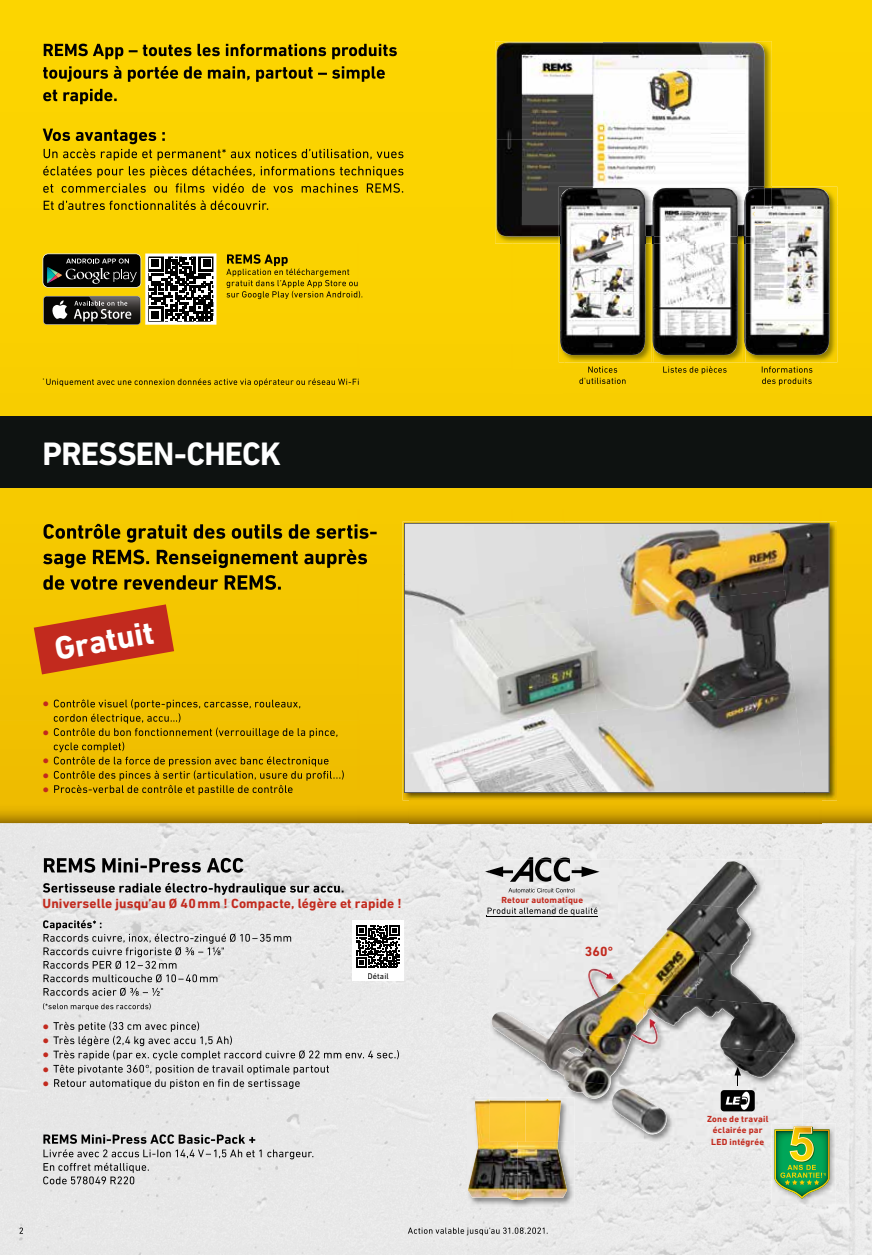
<style>
.page{position:relative;width:872px;height:1255px;background:#fff}
.page>*{position:absolute;margin:0;border:0;box-sizing:border-box;transform-origin:0 0}
.t1{font:700 33px "DIN Next W1 G";letter-spacing:-.025em;color:#fff}
.t2{font:700 32.7px "DIN Next W1 G";color:#fff}
.t3{font:700 13.5px "DIN Next W1 G";letter-spacing:.01em;color:#c22a1e}
.t4{font:11.25px/14.2px "Arial";color:#c22a1e;text-align:justify}
.t5{font:700 9px/11.2px "DIN Next W1 G";letter-spacing:.02em;color:#c22a1e;text-align:center}
.t6{font:8.25px "DIN Next W1 G";letter-spacing:.02em;color:#000}
</style>
<div class="page">
<div style="left:0;top:823px;width:872px;height:431px;background:#e8e8e8"></div>
<img style="left:0;top:0;width:358px;height:823px">
<div style="left:358px;top:0;width:154px;height:565px;background:#fad200"></div>
<div style="left:512px;top:0;width:360px;height:51px;background:#fcd500"></div>
<div style="left:771px;top:51px;width:101px;height:154px;background:#fbd300"></div>
<div style="left:512px;top:244px;width:52px;height:277px;background:#f9cf00"></div>
<img style="left:821px;top:205px;width:51px;height:618px">
<div style="left:564px;top:362px;width:257px;height:159px;background:#f7cd00"></div>
<img style="left:358px;top:565px;width:52px;height:258px">
<img style="left:410px;top:800px;width:411px;height:23px">
<div style="left:0;top:417px;width:872px;height:71px;background:#0e1211"></div>
<img style="left:402px;top:521px;width:435px;height:279px">
<div style="left:454px;top:575px;width:125px;height:34px;background:#ddd"></div>
<img style="left:579px;top:575px;width:199px;height:34px">
<img style="left:454px;top:609px;width:133px;height:102px">
<img style="left:587px;top:590px;width:192px;height:121px">
<img style="left:454px;top:711px;width:142px;height:81px">
<img style="left:596px;top:692px;width:183px;height:100px">
<img style="left:779px;top:523px;width:50px;height:269px">
<img style="left:404px;top:575px;width:50px;height:217px">
<img style="left:454px;top:792px;width:351px;height:1px">
<img style="left:404px;top:523px;width:375px;height:52px">
<img style="left:495px;top:41px;width:276px;height:203px">
<img style="left:496px;top:43px;width:215px;height:96px">
<img style="left:711px;top:43px;width:53px;height:144px">
<img style="left:496px;top:139px;width:107px;height:98px">
<img style="left:603px;top:139px;width:108px;height:48px">
<img style="left:559px;top:244px;width:184px;height:118px">
<img style="left:559px;top:187px;width:92px;height:57px">
<img style="left:560px;top:188px;width:85px;height:167px">
<img style="left:743px;top:187px;width:94px;height:175px">
<img style="left:745px;top:188px;width:84px;height:167px">
<img style="left:745px;top:188px;width:26px;height:56px">
<img style="left:653px;top:187px;width:111px;height:49px">
<img style="left:651px;top:244px;width:2px;height:118px">
<img style="left:651px;top:187px;width:2px;height:49px">
<img style="left:743px;top:187px;width:2px;height:49px">
<img style="left:744px;top:244px;width:1px;height:103px">
<svg style="left:737px;top:236px;width:8px;height:8px"></svg>
<img style="left:744px;top:196px;width:1px;height:40px">
<img style="left:653px;top:188px;width:84px;height:167px">
<img style="left:652px;top:244px;width:1px;height:101px">
<svg style="left:651px;top:236px;width:2px;height:8px"></svg>
<img style="left:652px;top:198px;width:1px;height:38px">
<div style="left:43px;top:1227px;width:362px;height:8px;background:#e8e8e8"></div>
<img style="left:408px;top:1227px;width:91px;height:8px">
<img style="left:503px;top:1227px;width:44px;height:6px">
<svg style="left:20px;top:1227px;width:3px;height:6px"></svg>
<img style="left:44px;top:524px;width:332px;height:18px">
<img style="left:43px;top:549px;width:325px;height:19px">
<img style="left:43px;top:575px;width:239px;height:15px">
<img style="left:54px;top:699px;width:247px;height:10px">
<img style="left:54px;top:713px;width:127px;height:10px">
<img style="left:54px;top:727px;width:284px;height:11px">
<img style="left:54px;top:741px;width:71px;height:11px">
<img style="left:54px;top:756px;width:274px;height:10px">
<img style="left:54px;top:770px;width:290px;height:10px">
<img style="left:54px;top:785px;width:238px;height:10px">
<svg style="left:34px;top:604px;width:140px;height:70px;background:#d36013"></svg>
<img style="left:46px;top:378px;width:313px;height:8px">
<img style="left:588px;top:366px;width:29px;height:7px">
<img style="left:579px;top:378px;width:46px;height:6px">
<img style="left:761px;top:366px;width:52px;height:7px">
<img style="left:762px;top:378px;width:49px;height:7px">
<img style="left:663px;top:366px;width:63px;height:8px">
<svg style="left:277px;top:1186px;width:10px;height:13px"></svg>
<img style="left:490px;top:859px;width:312px;height:282px">
<img style="left:689px;top:861px;width:68px;height:47px">
<img style="left:652px;top:903px;width:99px;height:48px">
<img style="left:588px;top:947px;width:112px;height:46px">
<img style="left:696px;top:951px;width:80px;height:42px">
<img style="left:491px;top:989px;width:154px;height:51px">
<img style="left:641px;top:993px;width:154px;height:59px">
<img style="left:493px;top:1027px;width:148px;height:57px">
<img style="left:641px;top:1040px;width:146px;height:37px">
<img style="left:565px;top:1080px;width:101px;height:54px">
<svg style="left:734px;top:1066px;width:7px;height:19px"></svg>
<img style="left:467px;top:1097px;width:107px;height:110px">
<img style="left:490px;top:1097px;width:84px;height:44px">
<img style="left:475px;top:1099px;width:42px;height:50px">
<img style="left:517px;top:1141px;width:41px;height:8px">
<img style="left:468px;top:1149px;width:99px;height:50px">
<img style="left:490px;top:1100px;width:35px;height:41px">
<img style="left:525px;top:1098px;width:36px;height:43px">
<img style="left:771px;top:1123px;width:64px;height:81px">
<img style="left:771px;top:1123px;width:31px;height:18px">
<svg style="left:774px;top:1126px;width:55px;height:72px;background:#5ead53"></svg>
<img style="left:508px;top:888px;width:66px;height:4px">
<svg style="left:485px;top:870px;width:5px;height:3px"></svg>
<img style="left:490px;top:866px;width:20px;height:11px">
<img style="left:535px;top:859px;width:16px;height:22px">
<svg style="left:540px;top:857px;width:11px;height:2px"></svg>
<img style="left:553px;top:859px;width:17px;height:22px">
<svg style="left:558px;top:857px;width:12px;height:2px"></svg>
<svg style="left:527px;top:857px;width:6px;height:2px"></svg>
<img style="left:510px;top:859px;width:23px;height:22px">
<img style="left:571px;top:866px;width:28px;height:11px">
<img style="left:490px;top:907px;width:108px;height:9px">
<svg style="left:487px;top:907px;width:3px;height:9px"></svg>
<img style="left:490px;top:907px;width:107px;height:8px">
<div style="left:720px;top:1090px;width:34px;height:21px;background:#000;border-radius:3px"></div>
<svg style="left:725px;top:1091px;width:25px;height:19px"></svg>
<img style="left:44px;top:857px;width:52px;height:15px">
<img style="left:102px;top:858px;width:36px;height:14px">
<img style="left:140px;top:857px;width:103px;height:15px">
<img style="left:43px;top:883px;width:300px;height:11px">
<img style="left:43px;top:920px;width:58px;height:10px">
<img style="left:43px;top:933px;width:248px;height:10px">
<img style="left:43px;top:947px;width:181px;height:10px">
<img style="left:43px;top:960px;width:133px;height:8px">
<img style="left:43px;top:974px;width:174px;height:8px">
<img style="left:43px;top:987px;width:120px;height:8px">
<img style="left:43px;top:1003px;width:108px;height:7px">
<img style="left:53px;top:1021px;width:146px;height:10px">
<img style="left:53px;top:1035px;width:179px;height:11px">
<img style="left:53px;top:1049px;width:346px;height:11px">
<img style="left:53px;top:1064px;width:276px;height:10px">
<img style="left:54px;top:1079px;width:246px;height:9px">
<img style="left:43px;top:1134px;width:34px;height:9px">
<img style="left:81px;top:1134px;width:24px;height:9px">
<img style="left:107px;top:1134px;width:148px;height:9px">
<img style="left:43px;top:1149px;width:271px;height:10px">
<img style="left:43px;top:1162px;width:106px;height:10px">
<img style="left:43px;top:1176px;width:91px;height:8px">
<svg style="left:141px;top:1176px;width:12px;height:8px"></svg>
<img style="left:155px;top:1176px;width:29px;height:9px">
<div style="left:352px;top:920px;width:52px;height:52px;background:#fff"></div>
<svg style="left:357px;top:925px;width:42px;height:42px"></svg>
<div style="left:352px;top:972px;width:52px;height:8px;background:#fff"></div>
<svg style="left:43px;top:253px;width:173px;height:72px"></svg>
<img style="left:44px;top:44px;width:353px;height:15px">
<img style="left:43px;top:66px;width:342px;height:16px">
<img style="left:43px;top:89px;width:74px;height:15px">
<img style="left:43px;top:129px;width:122px;height:15px">
<img style="left:44px;top:149px;width:360px;height:11px">
<img style="left:43px;top:166px;width:361px;height:12px">
<img style="left:43px;top:183px;width:361px;height:10px">
<img style="left:44px;top:200px;width:224px;height:10px">
<img style="left:227px;top:254px;width:61px;height:12px">
<img style="left:226px;top:268px;width:124px;height:8px">
<img style="left:227px;top:280px;width:131px;height:8px">
<img style="left:226px;top:291px;width:136px;height:8px">
<h1 class="t1" style="left:43px;top:434px;width:240px">PRESSEN-CHECK</h1>
<h2 class="t2" style="left:51px;top:630px;width:102px;rotate:-10deg">Gratuit</h2>
<p class="t4" style="left:43px;top:696px;width:8px">●</p>
<p class="t4" style="left:43px;top:725px;width:8px">●</p>
<p class="t4" style="left:43px;top:753px;width:8px">● ● ●</p>
<p class="t3" style="left:43px;top:895px;width:360px">Universelle jusqu’au Ø 40 mm ! Compacte, légère et rapide !</p>
<p class="t4" style="left:43px;top:1018px;width:8px">● ● ● ● ●</p>
<p class="t6" style="left:367px;top:971px;width:23px">Détail</p>
<p class="t5" style="left:501px;top:894px;width:83px">Retour automatique</p>
<p class="t3" style="left:585px;top:943px;width:30px">360°</p>
<p class="t5" style="left:707px;top:1113px;width:63px">Zone de travail éclairée par<br>LED intégrée</p>
</div>
